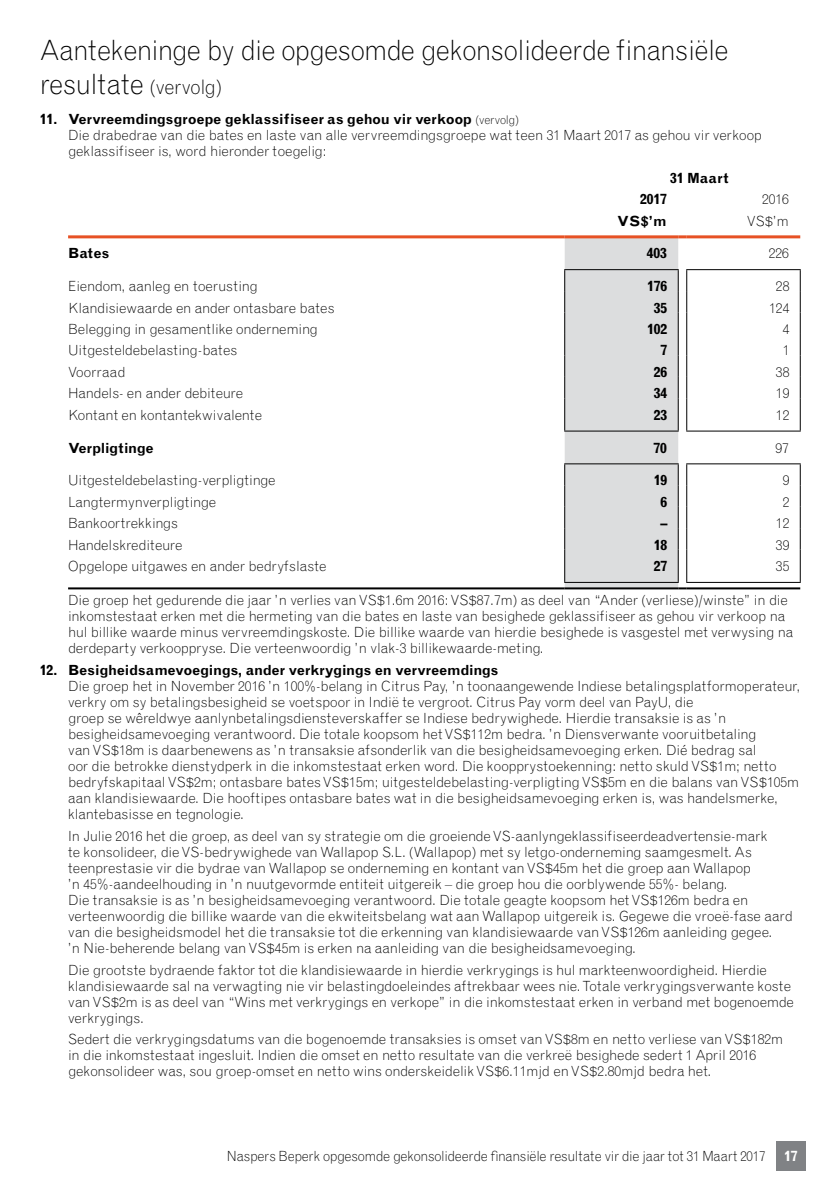
<style>
.page{position:relative;width:840px;height:1191px;background:#fff}
.page>*{position:absolute;margin:0;border:0;box-sizing:border-box;transform-origin:0 0}
.t1{font:300 28px/33.6px "Grotesque MT Std";letter-spacing:-.025em;color:#000;scale:.95 1}
.t2{font:300 14px/16px "Grotesque MT Std";letter-spacing:-.01em;color:#000}
.t3{font:300 14px "Grotesque MT Std";letter-spacing:-.01em;color:#000;scale:.95 1}
.t4{font:700 14px "Grotesque MT Std";color:#000}
.t5{font:700 14px "Grotesque MT Std";letter-spacing:-.02em;color:#000}
.t6{font:300 14px "Grotesque MT Std";letter-spacing:.015em;color:#000}
.t7{font:700 14px "Grotesque MT Std";color:#fff}
.s1{font-size:20px}
.s2{font-weight:700}
.s3{font-size:12px}
</style>
<div class="page">
<div style="left:775px;top:1140px;width:30px;height:30px;background:#808285"></div>
<hr style="left:68px;top:235px;width:496px;height:3px;background:#e75124">
<hr style="left:686px;top:235px;width:113px;height:3px;background:#e75124">
<hr style="left:685px;top:269px;width:115px;height:1px;background:#000">
<svg style="left:799px;top:270px;width:1px;height:128px"></svg>
<hr style="left:799px;top:398px;width:1px;height:32px;background:#000">
<hr style="left:685px;top:430px;width:115px;height:1px;background:#000">
<hr style="left:68px;top:587px;width:496px;height:2px;background:#000">
<hr style="left:686px;top:587px;width:113px;height:2px;background:#000">
<hr style="left:685px;top:463px;width:115px;height:1px;background:#000">
<svg style="left:564px;top:235px;width:122px;height:354px;background:#d6d6d6"></svg>
<svg style="left:799px;top:464px;width:1px;height:85px"></svg>
<hr style="left:685px;top:549px;width:1px;height:33px;background:#000">
<hr style="left:799px;top:549px;width:1px;height:33px;background:#000">
<hr style="left:685px;top:582px;width:115px;height:1px;background:#000">
<h1 class="t1" style="left:40px;top:33px;width:726px">Aantekeninge by die opgesomde gekonsolideerde finansiële resultate <span class="s1">(vervolg)</span></h1>
<p class="t2" style="left:68px;top:111px;width:695px;text-indent:-28px"><span class="s2">11. Vervreemdingsgroepe geklassifiseer as gehou vir verkoop</span> <span class="s3">(vervolg)<br></span>Die drabedrae van die bates en laste van alle vervreemdingsgroepe wat teen 31 Maart 2017 as gehou vir verkoop geklassifiseer is, word hieronder toegelig:</p>
<p class="t4" style="left:670px;top:169px;width:60px">31 Maart</p>
<p class="t4" style="left:639px;top:191px;width:28px">2017</p>
<p class="t2" style="left:761px;top:191px;width:28px">2016</p>
<p class="t4" style="left:617px;top:212px;width:51px">VS$’m</p>
<p class="t2" style="left:746px;top:213px;width:44px">VS$’m</p>
<p class="t4" style="left:68px;top:245px;width:43px">Bates</p>
<p class="t4" style="left:646px;top:245px;width:22px">403</p>
<p class="t2" style="left:768px;top:245px;width:22px">226</p>
<p class="t2" style="left:68px;top:278px;width:191px">Eiendom, aanleg en toerusting</p>
<p class="t4" style="left:647px;top:278px;width:22px">176</p>
<p class="t2" style="left:775px;top:278px;width:15px">28</p>
<p class="t2" style="left:68px;top:299px;width:268px">Klandisiewaarde en ander ontasbare bates</p>
<p class="t4" style="left:653px;top:299px;width:15px">35</p>
<p class="t2" style="left:768px;top:299px;width:22px">124</p>
<p class="t2" style="left:68px;top:321px;width:251px">Belegging in gesamentlike onderneming</p>
<p class="t4" style="left:647px;top:321px;width:22px">102</p>
<p class="t2" style="left:782px;top:321px;width:8px">4</p>
<p class="t2" style="left:68px;top:342px;width:170px">Uitgesteldebelasting-bates</p>
<p class="t4" style="left:660px;top:342px;width:8px">7</p>
<p class="t2" style="left:782px;top:342px;width:8px">1</p>
<p class="t6" style="left:68px;top:363px;width:59px">Voorraad</p>
<p class="t4" style="left:653px;top:364px;width:15px">26</p>
<p class="t2" style="left:775px;top:364px;width:15px">38</p>
<p class="t2" style="left:68px;top:385px;width:176px">Handels- en ander debiteure</p>
<p class="t4" style="left:653px;top:385px;width:15px">34</p>
<p class="t2" style="left:775px;top:385px;width:15px">19</p>
<p class="t2" style="left:68px;top:407px;width:195px">Kontant en kontantekwivalente</p>
<p class="t4" style="left:653px;top:406px;width:15px">23</p>
<p class="t2" style="left:775px;top:407px;width:15px">12</p>
<p class="t4" style="left:68px;top:439px;width:87px">Verpligtinge</p>
<p class="t4" style="left:653px;top:439px;width:15px">70</p>
<p class="t2" style="left:775px;top:439px;width:15px">97</p>
<p class="t2" style="left:68px;top:472px;width:209px">Uitgesteldebelasting-verpligtinge</p>
<p class="t4" style="left:653px;top:472px;width:15px">19</p>
<p class="t2" style="left:782px;top:472px;width:8px">9</p>
<p class="t2" style="left:68px;top:494px;width:150px">Langtermynverpligtinge</p>
<p class="t4" style="left:660px;top:493px;width:8px">6</p>
<p class="t2" style="left:782px;top:494px;width:8px">2</p>
<p class="t2" style="left:68px;top:515px;width:111px">Bankoortrekkings</p>
<p class="t4" style="left:660px;top:515px;width:8px">–</p>
<p class="t2" style="left:775px;top:515px;width:15px">12</p>
<p class="t2" style="left:68px;top:537px;width:116px">Handelskrediteure</p>
<p class="t4" style="left:653px;top:536px;width:15px">18</p>
<p class="t2" style="left:775px;top:537px;width:15px">39</p>
<p class="t2" style="left:68px;top:558px;width:260px">Opgelope uitgawes en ander bedryfslaste</p>
<p class="t4" style="left:653px;top:558px;width:15px">27</p>
<p class="t2" style="left:775px;top:558px;width:15px">35</p>
<p class="t2" style="left:68px;top:592px;width:726px">Die groep het gedurende die jaar ’n verlies van VS$1.6m 2016: VS$87.7m) as deel van “Ander (verliese)/winste” in die inkomstestaat erken met die hermeting van die bates en laste van besighede geklassifiseer as gehou vir verkoop na hul billike waarde minus vervreemdingskoste. Die billike waarde van hierdie besighede is vasgestel met verwysing na derdeparty verkooppryse. Die verteenwoordig ’n vlak-3 billikewaarde-meting.</p>
<p class="t5" style="left:40px;top:662px;width:460px">12. Besigheidsamevoegings, ander verkrygings en vervreemdings</p>
<p class="t2" style="left:68px;top:678px;width:733px">Die groep het in November 2016 ’n 100%-belang in Citrus Pay, ’n toonaangewende Indiese betalingsplatformoperateur, verkry om sy betalingsbesigheid se voetspoor in Indië te vergroot. Citrus Pay vorm deel van PayU, die<br>groep se wêreldwye aanlynbetalingsdiensteverskaffer se Indiese bedrywighede. Hierdie transaksie is as ’n besigheidsamevoeging verantwoord. Die totale koopsom het VS$112m bedra. ’n Diensverwante vooruitbetaling<br>van VS$18m is daarbenewens as ’n transaksie afsonderlik van die besigheidsamevoeging erken. Dié bedrag sal<br>oor die betrokke dienstydperk in die inkomstestaat erken word. Die koopprystoekenning: netto skuld VS$1m; netto bedryfskapitaal VS$2m; ontasbare bates VS$15m; uitgesteldebelasting-verpligting VS$5m en die balans van VS$105m aan klandisiewaarde. Die hooftipes ontasbare bates wat in die besigheidsamevoeging erken is, was handelsmerke, klantebasisse en tegnologie.</p>
<p class="t2" style="left:68px;top:828px;width:726px">In Julie 2016 het die groep, as deel van sy strategie om die groeiende VS-aanlyngeklassifiseerdeadvertensie-mark<br>te konsolideer, die VS-bedrywighede van Wallapop S.L. (Wallapop) met sy letgo-onderneming saamgesmelt. As teenprestasie vir die bydrae van Wallapop se onderneming en kontant van VS$45m het die groep aan Wallapop<br>’n 45%-aandeelhouding in ’n nuutgevormde entiteit uitgereik – die groep hou die oorblywende 55%- belang.<br>Die transaksie is as ’n besigheidsamevoeging verantwoord. Die totale geagte koopsom het VS$126m bedra en verteenwoordig die billike waarde van die ekwiteitsbelang wat aan Wallapop uitgereik is. Gegewe die vroeë-fase aard van die besigheidsmodel het die transaksie tot die erkenning van klandisiewaarde van VS$126m aanleiding gegee.<br>’n Nie-beherende belang van VS$45m is erken na aanleiding van die besigheidsamevoeging.</p>
<p class="t2" style="left:68px;top:961px;width:727px">Die grootste bydraende faktor tot die klandisiewaarde in hierdie verkrygings is hul markteenwoordigheid. Hierdie klandisiewaarde sal na verwagting nie vir belastingdoeleindes aftrekbaar wees nie. Totale verkrygingsverwante koste van VS$2m is as deel van “Wins met verkrygings en verkope” in die inkomstestaat erken in verband met bogenoemde verkrygings.</p>
<p class="t2" style="left:68px;top:1031px;width:716px">Sedert die verkrygingsdatums van die bogenoemde transaksies is omset van VS$8m en netto verliese van VS$182m in die inkomstestaat ingesluit. Indien die omset en netto resultate van die verkreë besighede sedert 1 April 2016 gekonsolideer was, sou groep-omset en netto wins onderskeidelik VS$6.11mjd en VS$2.80mjd bedra het.</p>
<p class="t3" style="left:227px;top:1147px;width:568px">Naspers Beperk opgesomde gekonsolideerde finansiële resultate vir die jaar tot 31 Maart 2017</p>
<p class="t7" style="left:783px;top:1147px;width:15px">17</p>
</div>
